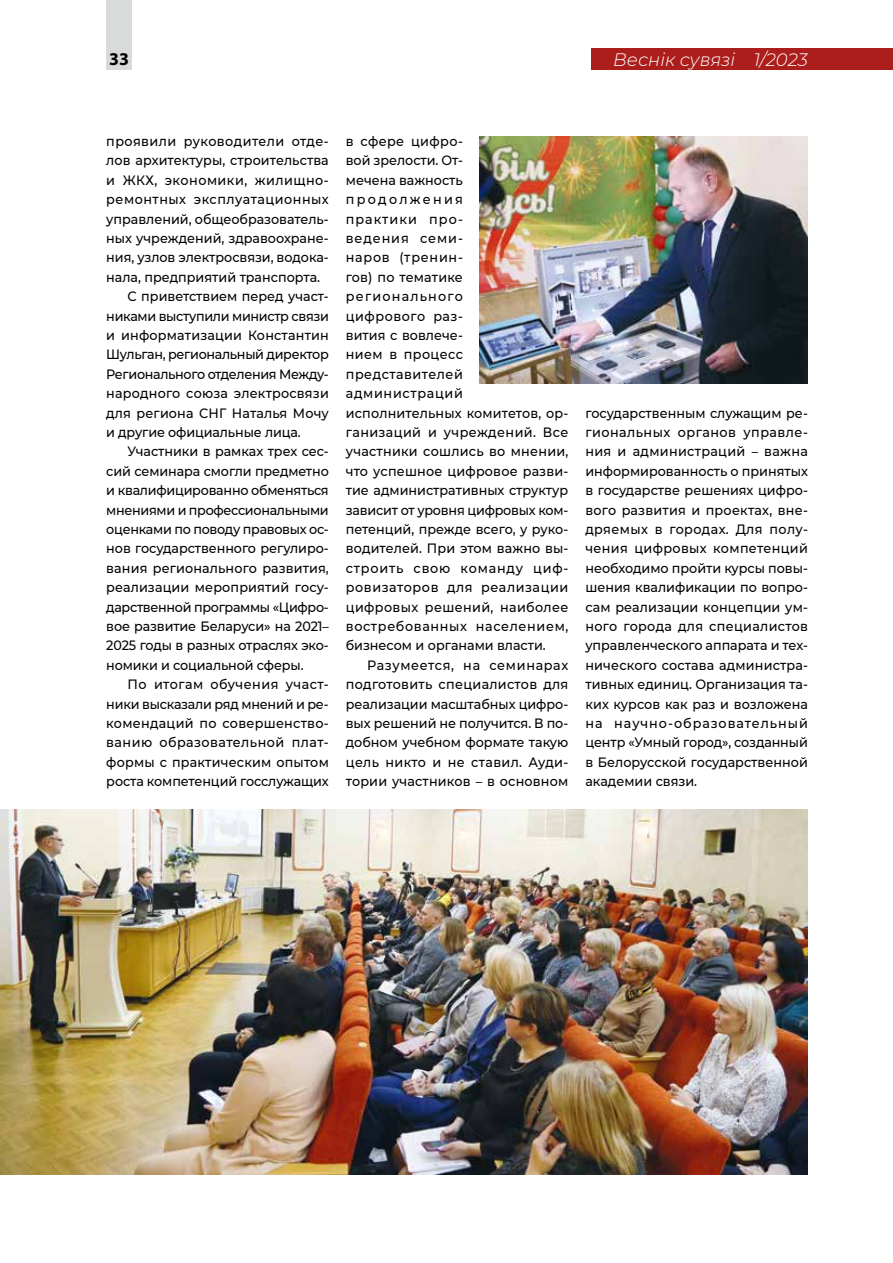
<style>
.page{position:relative;width:893px;height:1263px;background:#fff}
.page>*{position:absolute;margin:0;border:0;box-sizing:border-box;transform-origin:0 0}
.t1{font:italic 300 18px "Montserrat";color:#fff}
.t2{font:700 18px "Myriad Pro";color:#000}
.t3{font:500 13.5px/19.4px "Montserrat";color:#000;text-align:justify;scale:.94 1}
.t4{font:500 13.5px/19.4px "Montserrat";letter-spacing:.02em;color:#000;scale:.94 1}
.t5{font:500 13.5px "Montserrat";letter-spacing:-.025em;color:#000;scale:.94 1}
.t6{font:500 13.5px "Montserrat";letter-spacing:.035em;color:#000;scale:.94 1}
.t7{font:500 13.5px "Montserrat";letter-spacing:-.02em;color:#000;scale:.94 1}
.t8{font:500 13.5px "Montserrat";letter-spacing:.04em;color:#000;scale:.94 1}
</style>
<div class="page">
<img style="left:0;top:809px;width:808px;height:365px">
<img style="left:480px;top:136px;width:328px;height:247px">
<div style="left:591px;top:48px;width:302px;height:22px;background:#ac1e1c"></div>
<div style="left:106px;top:0;width:26px;height:70px;background:#d9dada"></div>
<h1 class="t2" style="left:109px;top:48px;width:21px">33</h1>
<h1 class="t1" style="left:613px;top:47px;width:196px">Веснiк сувязi 1/2023</h1>
<p class="t6" style="left:106px;top:132px;width:238px">проявили руководители отде-</p>
<p class="t3" style="left:106px;top:150px;width:238px">лов архитектуры, строительства</p>
<p class="t8" style="left:106px;top:171px;width:238px">и ЖКХ, экономики, жилищно-</p>
<p class="t8" style="left:106px;top:190px;width:238px">ремонтных эксплуатационных</p>
<p class="t3" style="left:106px;top:209px;width:238px">управлений, общеобразователь-</p>
<p class="t3" style="left:106px;top:228px;width:238px">ных учреждений, здравоохране-</p>
<p class="t3" style="left:106px;top:247px;width:238px">ния, узлов электросвязи, водока-</p>
<p class="t3" style="left:106px;top:267px;width:229px">нала, предприятий транспорта.</p>
<p class="t3" style="left:128px;top:286px;width:216px">С приветствием перед участ-</p>
<p class="t5" style="left:106px;top:306px;width:238px">никами выступили министр связи</p>
<p class="t3" style="left:106px;top:325px;width:238px">и информатизации Константин</p>
<p class="t5" style="left:106px;top:345px;width:238px">Шульган, региональный директор</p>
<p class="t5" style="left:106px;top:365px;width:238px">Регионального отделения Между-</p>
<p class="t3" style="left:106px;top:383px;width:238px">народного союза электросвязи</p>
<p class="t3" style="left:106px;top:403px;width:238px">для региона СНГ Наталья Мочу</p>
<p class="t3" style="left:106px;top:422px;width:208px">и другие официальные лица.</p>
<p class="t3" style="left:128px;top:441px;width:216px">Участники в рамках трех сес-</p>
<p class="t3" style="left:106px;top:461px;width:238px">сий семинара смогли предметно</p>
<p class="t7" style="left:106px;top:481px;width:238px">и квалифицированно обменяться</p>
<p class="t5" style="left:106px;top:500px;width:238px">мнениями и профессиональными</p>
<p class="t5" style="left:106px;top:520px;width:238px">оценками по поводу правовых ос-</p>
<p class="t3" style="left:106px;top:538px;width:238px">нов государственного регулиро-</p>
<p class="t3" style="left:106px;top:558px;width:238px">вания регионального развития,</p>
<p class="t3" style="left:106px;top:577px;width:238px">реализации мероприятий госу-</p>
<p class="t5" style="left:106px;top:597px;width:238px">дарственной программы «Цифро-</p>
<p class="t3" style="left:106px;top:616px;width:238px">вое развитие Беларуси» на 2021–</p>
<p class="t3" style="left:106px;top:635px;width:238px">2025 годы в разных отраслях эко-</p>
<p class="t3" style="left:106px;top:655px;width:211px">номики и социальной сферы.</p>
<p class="t6" style="left:128px;top:675px;width:216px">По итогам обучения участ-</p>
<p class="t7" style="left:106px;top:694px;width:238px">ники высказали ряд мнений и ре-</p>
<p class="t4" style="left:106px;top:713px;width:238px">комендаций по совершенство-</p>
<p class="t6" style="left:106px;top:733px;width:238px">ванию образовательной плат-</p>
<p class="t3" style="left:106px;top:752px;width:238px">формы с практическим опытом</p>
<p class="t3" style="left:106px;top:771px;width:238px">роста компетенций госслужащих</p>
<p class="t4" style="left:346px;top:131px;width:238px">в сфере цифро-<br>вой зрелости. От-<br>мечена важность продолжения<br>практики про-<br>ведения семи-<br>наров (тренин-<br>гов) по тематике регионального<br>цифрового раз-<br>вития с вовлече-<br>нием в процесс представителей администраций исполнительных комитетов, ор&shy;ганизаций и учреждений. Все участники сошлись во мнении, что успешное цифровое разви&shy;тие административных структур зависит от уровня цифровых ком&shy;петенций, прежде всего, у руко&shy;водителей. При этом важно вы&shy;строить свою команду циф&shy;ровизаторов для реализации цифровых решений, наиболее востребованных населением, бизнесом и органами власти.</p>
<p class="t3" style="left:346px;top:655px;width:238px;text-indent:21px">Разумеется, на семинарах подготовить специалистов для реализации масштабных цифро&shy;вых решений не получится. В по&shy;добном учебном формате такую цель никто и не ставил. Ауди&shy;тории участников – в основном</p>
<p class="t3" style="left:585px;top:403px;width:238px">государственным служащим ре&shy;гиональных органов управле&shy;ния и администраций – важна информированность о принятых в государстве решениях цифро&shy;вого развития и проектах, вне&shy;дряемых в городах. Для полу&shy;чения цифровых компетенций необходимо пройти курсы повы&shy;шения квалификации по вопро&shy;сам реализации концепции ум&shy;ного города для специалистов управленческого аппарата и тех&shy;нического состава администра&shy;тивных единиц. Организация та&shy;ких курсов как раз и возложена на научно-образовательный центр «Умный город», созданный в Белорусской государственной академии связи.</p>
</div>
